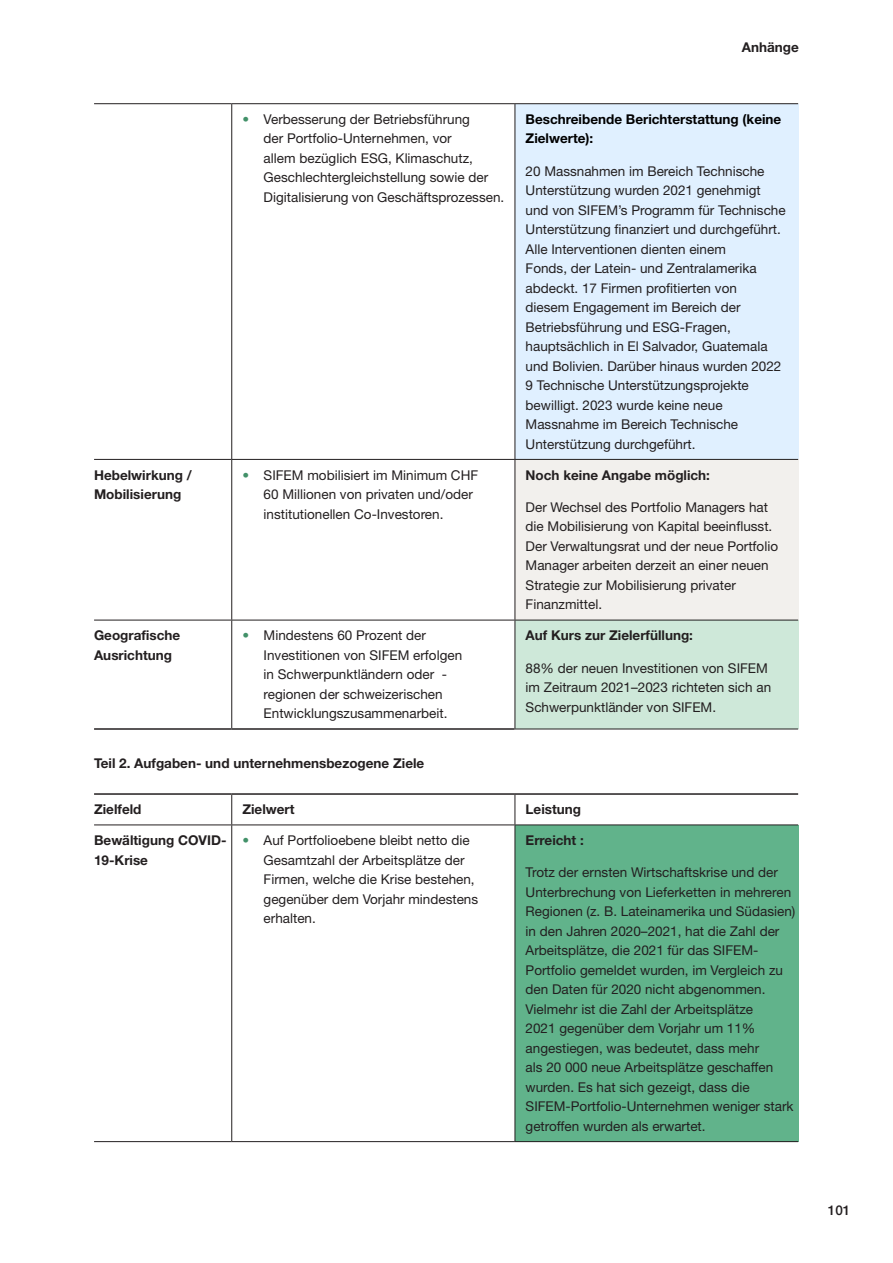
<style>
.page{position:relative;width:893px;height:1263px;background:#fff}
.page>*{position:absolute;margin:0;border:0;box-sizing:border-box;transform-origin:0 0}
.Paragraph_1{font:13.5px/19.5px "Helvetica Neue LT Pro";color:#231f20}
.Paragraph_1-2{font:700 13.5px/19.5px "Helvetica Neue LT Pro";color:#231f20}
.Heading_4{font:700 13.5px "Helvetica Neue LT Pro";color:#231f20}
.Paragraph_1-3{font:700 13.5px/19.5px "Helvetica Neue LT Pro";color:#000}
.t1{font:500 13.5px "Helvetica Neue LT Pro";color:#231f20}
.s1{font-weight:700;color:#429169}
</style>
<div class="page">
<div style="left:515px;top:104px;width:283px;height:355px;background:#e0f0ff"></div>
<div style="left:515px;top:459px;width:283px;height:161px;background:#f2f0ed"></div>
<div style="left:515px;top:620px;width:283px;height:109px;background:#cee8d9"></div>
<hr style="left:94px;top:728px;width:138px;height:2px;background:#231f20">
<hr style="left:232px;top:728px;width:283px;height:2px;background:#231f20">
<hr style="left:231px;top:104px;width:1px;height:355px;background:#231f20">
<hr style="left:231px;top:460px;width:1px;height:160px;background:#231f20">
<hr style="left:515px;top:460px;width:1px;height:160px;background:#231f20">
<hr style="left:231px;top:620px;width:1px;height:108px;background:#231f20">
<hr style="left:94px;top:103px;width:138px;height:1px;background:#231f20">
<hr style="left:232px;top:103px;width:283px;height:1px;background:#231f20">
<hr style="left:94px;top:459px;width:138px;height:1px;background:#231f20">
<hr style="left:232px;top:459px;width:283px;height:1px;background:#231f20">
<hr style="left:94px;top:620px;width:138px;height:1px;background:#231f20">
<hr style="left:232px;top:620px;width:283px;height:1px;background:#231f20">
<hr style="left:515px;top:104px;width:1px;height:355px;background:#231f20">
<hr style="left:515px;top:103px;width:283px;height:1px;background:#231f20">
<hr style="left:515px;top:459px;width:283px;height:1px;background:#231f20">
<hr style="left:515px;top:620px;width:1px;height:109px;background:#231f20">
<hr style="left:515px;top:620px;width:283px;height:1px;background:#231f20">
<hr style="left:515px;top:729px;width:283px;height:1px;background:#231f20">
<div style="left:515px;top:825px;width:283px;height:316px;background:#61b38b"></div>
<hr style="left:94px;top:793px;width:138px;height:2px;background:#231f20">
<hr style="left:232px;top:793px;width:283px;height:2px;background:#231f20">
<hr style="left:515px;top:793px;width:283px;height:2px;background:#231f20">
<svg style="left:231px;top:795px;width:1px;height:29px"></svg>
<svg style="left:515px;top:795px;width:1px;height:29px"></svg>
<hr style="left:231px;top:825px;width:1px;height:316px;background:#231f20">
<hr style="left:515px;top:825px;width:1px;height:316px;background:#231f20">
<hr style="left:94px;top:824px;width:138px;height:1px;background:#231f20">
<hr style="left:232px;top:824px;width:283px;height:1px;background:#231f20">
<hr style="left:94px;top:1141px;width:138px;height:1px;background:#231f20">
<hr style="left:232px;top:1141px;width:283px;height:1px;background:#231f20">
<hr style="left:515px;top:824px;width:283px;height:1px;background:#231f20">
<hr style="left:515px;top:1141px;width:283px;height:1px;background:#231f20">
<p class="Heading_4" style="left:742px;top:39px;width:59px">Anhänge</p>
<p class="Paragraph_1" style="left:264px;top:109px;width:242px;text-indent:-21px"><span class="s1">•</span> Verbesserung der Betriebsführung<br>der Portfolio-Unternehmen, vor<br>allem bezüglich ESG, Klimaschutz, Geschlechtergleichstellung sowie der Digitalisierung von Geschäftsprozessen.</p>
<p class="Paragraph_1-3" style="left:526px;top:109px;width:257px">Beschreibende Berichterstattung (keine<br>Zielwerte):</p>
<p class="Paragraph_1" style="left:526px;top:161px;width:262px">20 Massnahmen im Bereich Technische Unterstützung wurden 2021 genehmigt und von SIFEM’s Programm für Technische Unterstützung finanziert und durchgeführt.<br>Alle Interventionen dienten einem<br>Fonds, der Latein- und Zentralamerika abdeckt. 17 Firmen profitierten von<br>diesem Engagement im Bereich der Betriebsführung und ESG-Fragen, hauptsächlich in El Salvador, Guatemala und Bolivien. Darüber hinaus wurden 2022<br>9 Technische Unterstützungsprojekte bewilligt. 2023 wurde keine neue Massnahme im Bereich Technische Unterstützung durchgeführt.</p>
<p class="Paragraph_1-2" style="left:94px;top:465px;width:99px">Hebelwirkung /<br>Mobilisierung</p>
<p class="Paragraph_1" style="left:264px;top:465px;width:216px;text-indent:-21px"><span class="s1">•</span> SIFEM mobilisiert im Minimum CHF<br>60 Millionen von privaten und/oder institutionellen Co-Investoren.</p>
<p class="Paragraph_1-2" style="left:526px;top:465px;width:186px">Noch keine Angabe möglich:</p>
<p class="Paragraph_1" style="left:526px;top:497px;width:254px">Der Wechsel des Portfolio Managers hat die Mobilisierung von Kapital beeinflusst.<br>Der Verwaltungsrat und der neue Portfolio Manager arbeiten derzeit an einer neuen Strategie zur Mobilisierung privater Finanzmittel.</p>
<p class="Paragraph_1-2" style="left:94px;top:625px;width:88px">Geografische<br>Ausrichtung</p>
<p class="Paragraph_1" style="left:264px;top:625px;width:200px;text-indent:-21px"><span class="s1">•</span> Mindestens 60 Prozent der<br>Investitionen von SIFEM erfolgen in Schwerpunktländern oder - regionen der schweizerischen<br>Entwicklungszusammenarbeit.</p>
<p class="Paragraph_1-2" style="left:526px;top:625px;width:169px">Auf Kurs zur Zielerfüllung:</p>
<p class="Paragraph_1" style="left:526px;top:658px;width:247px">88% der neuen Investitionen von SIFEM im Zeitraum 2021–2023 richteten sich an<br>Schwerpunktländer von SIFEM.</p>
<p class="Heading_4" style="left:94px;top:755px;width:332px">Teil 2. Aufgaben- und unternehmensbezogene Ziele</p>
<p class="Paragraph_1-2" style="left:94px;top:799px;width:49px">Zielfeld</p>
<p class="Paragraph_1-2" style="left:242px;top:799px;width:54px">Zielwert</p>
<p class="Paragraph_1-2" style="left:526px;top:799px;width:57px">Leistung</p>
<p class="Paragraph_1-2" style="left:94px;top:830px;width:134px">Bewältigung COVID-<br>19-Krise</p>
<p class="Paragraph_1" style="left:264px;top:830px;width:216px;text-indent:-21px"><span class="s1">•</span> Auf Portfolioebene bleibt netto die<br>Gesamtzahl der Arbeitsplätze der<br>Firmen, welche die Krise bestehen, gegenüber dem Vorjahr mindestens erhalten.</p>
<p class="Paragraph_1-2" style="left:526px;top:830px;width:60px">Erreicht :</p>
<p class="Paragraph_1" style="left:526px;top:862px;width:271px">Trotz der ernsten Wirtschaftskrise und der Unterbrechung von Lieferketten in mehreren Regionen (z. B. Lateinamerika und Südasien) in den Jahren 2020–2021, hat die Zahl der Arbeitsplätze, die 2021 für das SIFEM-Portfolio gemeldet wurden, im Vergleich zu den Daten für 2020 nicht abgenommen.<br>Vielmehr ist die Zahl der Arbeitsplätze<br>2021 gegenüber dem Vorjahr um 11% angestiegen, was bedeutet, dass mehr<br>als 20 000 neue Arbeitsplätze geschaffen wurden. Es hat sich gezeigt, dass die SIFEM-Portfolio-Unternehmen weniger stark getroffen wurden als erwartet.</p>
<p class="t1" style="left:828px;top:1202px;width:24px">101</p>
</div>
